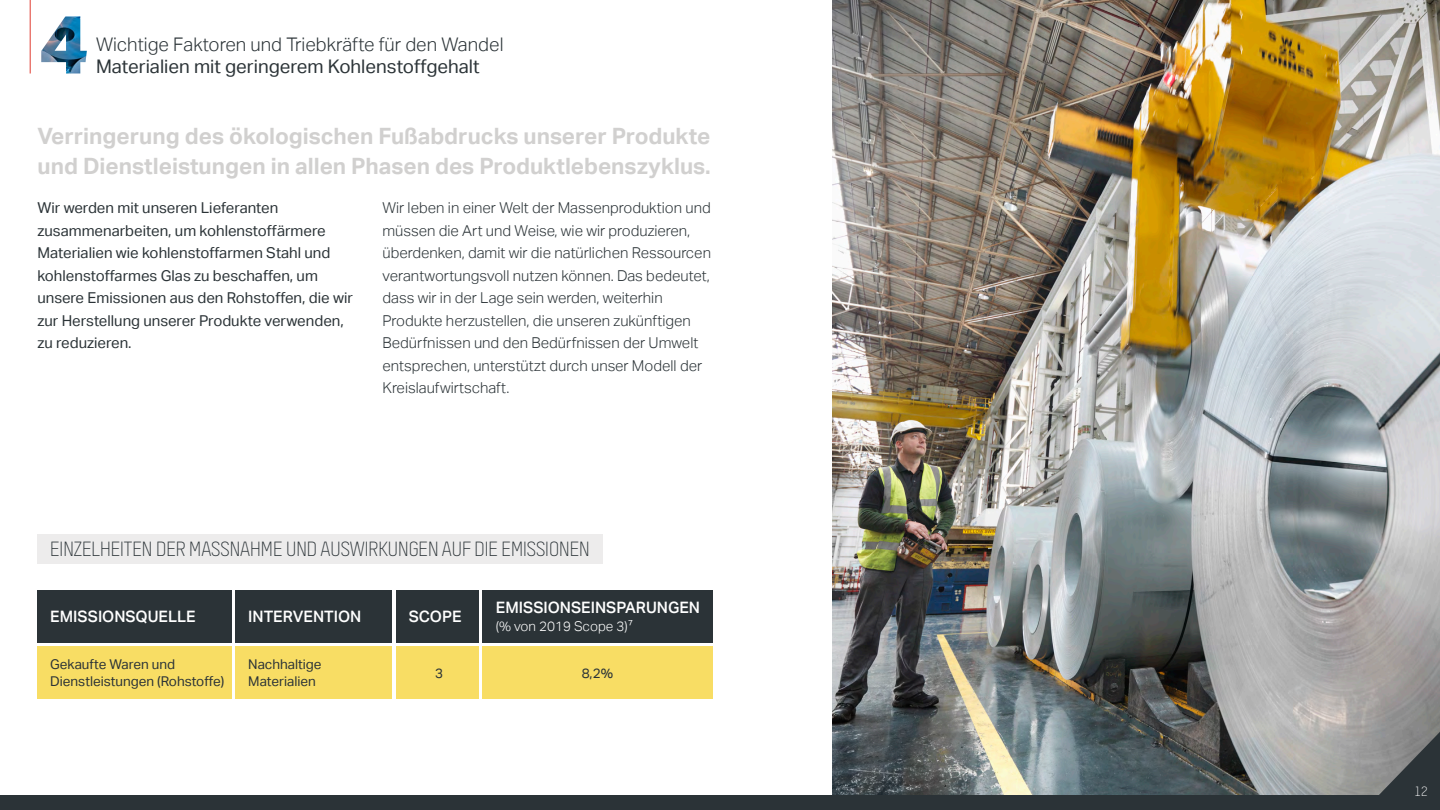
<style>
.page{position:relative;width:1440px;height:810px;background:#fff}
.page>*{position:absolute;margin:0;border:0;box-sizing:border-box;transform-origin:0 0}
.t1{font:700 22.5px/30px "Aktiv Grotesk";color:#d1d0cf}
.t2{font:300 18.75px "Aktiv Grotesk";color:#2b3337}
.t3{font:18.75px "Aktiv Grotesk";color:#2b3337}
.t4{font:18.38px "Modula Hero Part 1";color:#2b3337}
.t5{font:500 15.75px "Aktiv Grotesk";color:#fff}
.t6{font:300 15px/22.5px "Aktiv Grotesk";color:#2b3337}
.t7{font:15px/22.5px "Aktiv Grotesk";color:#2b3337}
.t8{font:13.5px/17.2px "Aktiv Grotesk";color:#2b3337}
.t9{font:300 13.5px "Aktiv Grotesk";color:#fff}
.t10{font:12px "Modula Text";color:#fff}
</style>
<div class="page">
<img style="left:832px;top:0;width:608px;height:795px">
<svg style="left:1364px;top:732px;width:76px;height:63px;background:#666a6b"></svg>
<hr style="left:30px;top:0;width:1px;height:74px;background:#e03c31">
<div style="left:0;top:795px;width:1440px;height:15px;background:#2b3337"></div>
<div style="left:236px;top:646px;width:156px;height:53px;background:#f8dd64"></div>
<div style="left:236px;top:590px;width:156px;height:53px;background:#2b3337"></div>
<div style="left:38px;top:646px;width:194px;height:53px;background:#f8dd64"></div>
<div style="left:38px;top:590px;width:194px;height:53px;background:#2b3337"></div>
<div style="left:396px;top:646px;width:82px;height:53px;background:#f8dd64"></div>
<div style="left:396px;top:590px;width:82px;height:53px;background:#2b3337"></div>
<div style="left:482px;top:646px;width:230px;height:53px;background:#f8dd64"></div>
<div style="left:482px;top:590px;width:230px;height:53px;background:#2b3337"></div>
<img style="left:41px;top:16px;width:46px;height:58px">
<div style="left:38px;top:534px;width:565px;height:30px;background:#edecec"></div>
<p class="t2" style="left:96px;top:33px;width:409px">Wichtige Faktoren und Triebkräfte für den Wandel</p>
<p class="t3" style="left:96px;top:56px;width:385px">Materialien mit geringerem Kohlenstoffgehalt</p>
<p class="t1" style="left:38px;top:121px;width:675px">Verringerung des ökologischen Fußabdrucks unserer Produkte und Dienstleistungen in allen Phasen des Produktlebenszyklus.</p>
<p class="t7" style="left:38px;top:197px;width:317px">Wir werden mit unseren Lieferanten zusammenarbeiten, um kohlenstoffärmere Materialien wie kohlenstoffarmen Stahl und kohlenstoffarmes Glas zu beschaffen, um unsere Emissionen aus den Rohstoffen, die wir zur Herstellung unserer Produkte verwenden, zu reduzieren.</p>
<p class="t6" style="left:382px;top:197px;width:330px">Wir leben in einer Welt der Massenproduktion und müssen die Art und Weise, wie wir produzieren, überdenken, damit wir die natürlichen Ressourcen verantwortungsvoll nutzen können. Das bedeutet, dass wir in der Lage sein werden, weiterhin Produkte herzustellen, die unseren zukünftigen Bedürfnissen und den Bedürfnissen der Umwelt entsprechen, unterstützt durch unser Modell der Kreislaufwirtschaft.</p>
<p class="t4" style="left:50px;top:537px;width:541px">EINZELHEITEN DER MASSNAHME UND AUSWIRKUNGEN AUF DIE EMISSIONEN</p>
<p class="t5" style="left:50px;top:607px;width:147px">EMISSIONSQUELLE</p>
<p class="t8" style="left:50px;top:656px;width:176px">Gekaufte Waren und<br>Dienstleistungen (Rohstoffe)</p>
<p class="t5" style="left:248px;top:607px;width:115px">INTERVENTION</p>
<p class="t8" style="left:248px;top:656px;width:75px">Nachhaltige<br>Materialien</p>
<p class="t5" style="left:409px;top:607px;width:54px">SCOPE</p>
<p class="t8" style="left:435px;top:664px;width:9px">3</p>
<p class="t5" style="left:496px;top:598px;width:206px">EMISSIONSEINSPARUNGEN</p>
<p class="t9" style="left:496px;top:619px;width:139px">(% von 2019 Scope 3)7</p>
<p class="t8" style="left:582px;top:664px;width:33px">8,2%</p>
<p class="t10" style="left:1415px;top:783px;width:15px">12</p>
</div>
